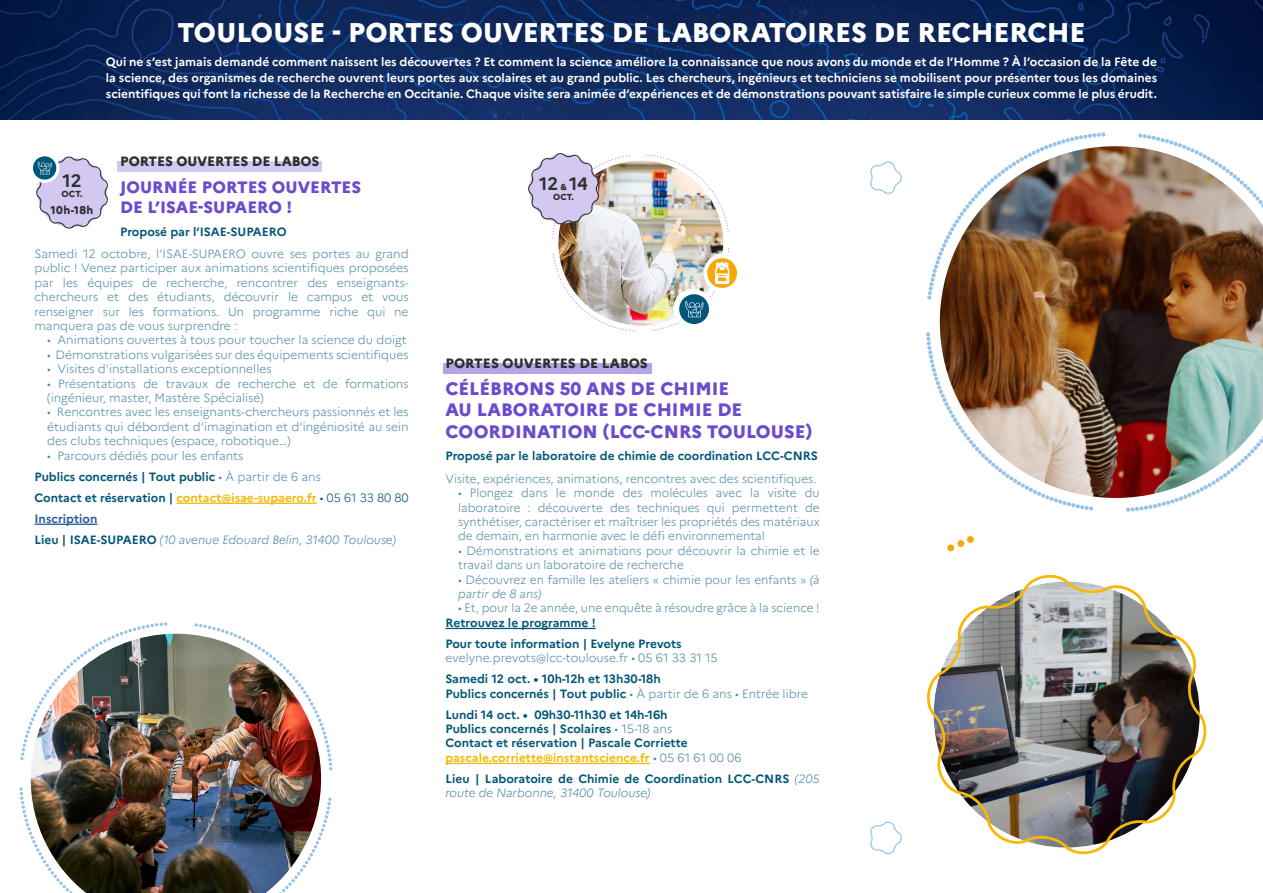
<style>
.page{position:relative;width:1263px;height:893px;background:#fff}
.page>*{position:absolute;margin:0;border:0;box-sizing:border-box;transform-origin:0 0}
.t1{font:800 27px "Marianne";letter-spacing:-.01em;color:#fff}
.t2{font:800 18px/21.6px "Marianne";color:#6c4ccd}
.t3{font:700 18px "Marianne";color:#312f30}
.t4{font:800 16.5px/19.8px "Marianne";color:#6c4ccd}
.t5{font:800 13.5px "Marianne";letter-spacing:-.005em;color:#312f30}
.t6{font:300 12px/14.4px "Marianne";color:#4e89a2;text-align:justify}
.t7{font:700 12px/21px "Marianne";color:#02567a}
.t8{font:700 12px/15.8px "Marianne";color:#fff;text-align:justify}
.t9{font:800 11.25px "Marianne";letter-spacing:.04em;color:#312f30}
.t10{font:800 8.85px "Marianne";color:#312f30}
.t11{font:800 8.7px "Marianne";color:#312f30}
.s1{font-weight:300;color:#4e89a2}
.s2{color:#f6b705}
.s3{font-weight:300}
.s4{color:#275b9b}
.s5{font-weight:300;font-style:italic;color:#4e89a2}
.s6{font-weight:800;font-size:8.7px}
.s7{font-style:italic}
</style>
<div class="page">
<img style="left:0;top:0;width:1263px;height:120px">
<svg style="left:645px;top:154px;width:84px;height:79px"></svg>
<svg style="left:552px;top:254px;width:84px;height:78px"></svg>
<img style="left:558px;top:161px;width:165px;height:164px;border-radius:82px">
<div style="left:443px;top:363px;width:209px;height:10px;background:#b5a5e6"></div>
<hr style="left:445px;top:628px;width:151px;height:1px;background:#02567a">
<hr style="left:445px;top:763px;width:205px;height:1px;background:#f6b705">
<div style="left:707px;top:258px;width:30px;height:30px;background:#f7a70a;border-radius:50%"></div>
<img style="left:651px;top:247px;width:79px;height:84px">
<svg style="left:528px;top:153px;width:102px;height:85px"></svg>
<div style="left:117px;top:161px;width:204px;height:11px;background:#d3c9f0"></div>
<hr style="left:176px;top:503px;width:141px;height:1px;background:#f6b705">
<hr style="left:34px;top:524px;width:64px;height:1px;background:#275b9b">
<svg style="left:33px;top:156px;width:23px;height:24px"></svg>
<svg style="left:36px;top:156px;width:72px;height:73px"></svg>
<svg style="left:870px;top:821px;width:32px;height:34px"></svg>
<svg style="left:870px;top:161px;width:32px;height:33px"></svg>
<img style="left:927px;top:574px;width:280px;height:281px">
<svg style="left:947px;top:536px;width:27px;height:16px"></svg>
<svg style="left:926px;top:332px;width:166px;height:179px"></svg>
<svg style="left:927px;top:132px;width:179px;height:168px"></svg>
<svg style="left:1138px;top:133px;width:48px;height:13px"></svg>
<svg style="left:1126px;top:498px;width:61px;height:14px"></svg>
<svg style="left:19px;top:787px;width:12px;height:52px"></svg>
<svg style="left:20px;top:622px;width:149px;height:139px"></svg>
<svg style="left:194px;top:623px;width:139px;height:148px"></svg>
<svg style="left:321px;top:797px;width:11px;height:39px"></svg>
<img style="left:940px;top:146px;width:323px;height:352px">
<img style="left:31px;top:634px;width:290px;height:259px">
<h1 class="t1" style="left:177px;top:12px;width:910px">TOULOUSE - PORTES OUVERTES DE LABORATOIRES DE RECHERCHE</h1>
<p class="t8" style="left:106px;top:54px;width:1053px">Qui ne s’est jamais demandé comment naissent les découvertes ? Et comment la science améliore la connaissance que nous avons du monde et de l’Homme ? À l’occasion de la Fête de la science, des organismes de recherche ouvrent leurs portes aux scolaires et au grand public. Les chercheurs, ingénieurs et techniciens se mobilisent pour présenter tous les domaines scientifiques qui font la richesse de la Recherche en Occitanie. Chaque visite sera animée d’expériences et de démonstrations pouvant satisfaire le simple curieux comme le plus érudit.</p>
<p class="t5" style="left:120px;top:151px;width:201px">PORTES OUVERTES DE LABOS</p>
<h3 class="t4" style="left:120px;top:176px;width:243px">JOURNÉE PORTES OUVERTES<br>DE L’ISAE-SUPAERO !</h3>
<p class="t7" style="left:120px;top:221px;width:168px">Proposé par l’ISAE-SUPAERO</p>
<p class="t6" style="left:34px;top:246px;width:376px">Samedi 12 octobre, l’ISAE-SUPAERO ouvre ses portes au grand public ! Venez participer aux animations scientifiques proposées par les équipes de recherche, rencontrer des enseignants&shy;chercheurs et des étudiants, découvrir le campus et vous renseigner sur les formations. Un programme riche qui ne manquera pas de vous surprendre :</p>
<p class="t6" style="left:47px;top:332px;width:361px">• Animations ouvertes à tous pour toucher la science du doigt</p>
<p class="t6" style="left:47px;top:346px;width:363px">• Démonstrations vulgarisées sur des équipements scientifiques</p>
<p class="t6" style="left:47px;top:361px;width:226px">• Visites d’installations exceptionnelles</p>
<p class="t6" style="left:47px;top:375px;width:363px">• Présentations de travaux de recherche et de formations (ingénieur, master, Mastère Spécialisé)</p>
<p class="t6" style="left:47px;top:404px;width:363px">• Rencontres avec les enseignants-chercheurs passionnés et les étudiants qui débordent d’imagination et d’ingéniosité au sein des clubs techniques (espace, robotique…)</p>
<p class="t7" style="left:34px;top:445px;width:376px;text-indent:13px"><span class="s1">• Parcours dédiés pour les enfants<br></span>Publics concernés | Tout public <span class="s1">• À partir de 6 ans<br></span>Contact et réservation | <span class="s2">contact@isae-supaero.fr</span> <span class="s3">• 05 61 33 80 80<br></span><span class="s4">Inscription<br></span>Lieu | ISAE-SUPAERO <span class="s5">(10 avenue Edouard Belin, 31400 Toulouse)</span></p>
<h2 class="t3" style="left:63px;top:169px;width:21px">12</h2>
<p class="t10" style="left:61px;top:187px;width:23px">OCT.</p>
<p class="t9" style="left:51px;top:201px;width:44px">10h-18h</p>
<h2 class="t3" style="left:539px;top:172px;width:50px">12 <span class="s6">&amp;</span> 14</h2>
<p class="t11" style="left:553px;top:190px;width:22px">OCT.</p>
<p class="t5" style="left:445px;top:352px;width:204px">PORTES OUVERTES DE LABOS</p>
<h2 class="t2" style="left:445px;top:376px;width:369px">CÉLÉBRONS 50 ANS DE CHIMIE<br>AU LABORATOIRE DE CHIMIE DE<br>COORDINATION (LCC-CNRS TOULOUSE)</h2>
<p class="t7" style="left:445px;top:446px;width:374px">Proposé par le laboratoire de chimie de coordination LCC-CNRS</p>
<p class="t6" style="left:445px;top:470px;width:372px">Visite, expériences, animations, rencontres avec des scientifiques.</p>
<p class="t6" style="left:458px;top:485px;width:363px">• Plongez dans le monde des molécules avec la visite du laboratoire : découverte des techniques qui permettent de synthétiser, caractériser et maîtriser les propriétés des matériaux de demain, en harmonie avec le défi environnemental</p>
<p class="t6" style="left:458px;top:542px;width:363px">• Démonstrations et animations pour découvrir la chimie et le travail dans un laboratoire de recherche</p>
<p class="t6" style="left:458px;top:571px;width:363px">• Découvrez en famille les ateliers « chimie pour les enfants » <span class="s7">(à partir de 8 ans)</span></p>
<p class="t6" style="left:458px;top:600px;width:363px">• Et, pour la 2e année, une enquête à résoudre grâce à la science !</p>
<p class="t7" style="left:445px;top:612px;width:238px">Retrouvez le programme !<br>Pour toute information | Evelyne Prevots</p>
<p class="t6" style="left:445px;top:650px;width:274px">evelyne.prevots@lcc-toulouse.fr • 05 61 33 31 15</p>
<p class="t7" style="left:445px;top:672px;width:364px;line-height:14.4px">Samedi 12 oct. • 10h-12h et 13h30-18h<br>Publics concernés | Tout public <span class="s1">• À partir de 6 ans • Entrée libre</span></p>
<p class="t7" style="left:445px;top:707px;width:298px;line-height:14.4px">Lundi 14 oct. • 09h30-11h30 et 14h-16h<br>Publics concernés | Scolaires <span class="s1">• 15-18 ans<br></span>Contact et réservation | Pascale Corriette <span class="s2">pascale.corriette@instantscience.fr</span> <span class="s1">• 05 61 61 00 06</span></p>
<p class="t7" style="left:445px;top:771px;width:376px;line-height:14.4px">Lieu | Laboratoire de Chimie de Coordination LCC-CNRS <span class="s5">(205 route de Narbonne, 31400 Toulouse)</span></p>
</div>
